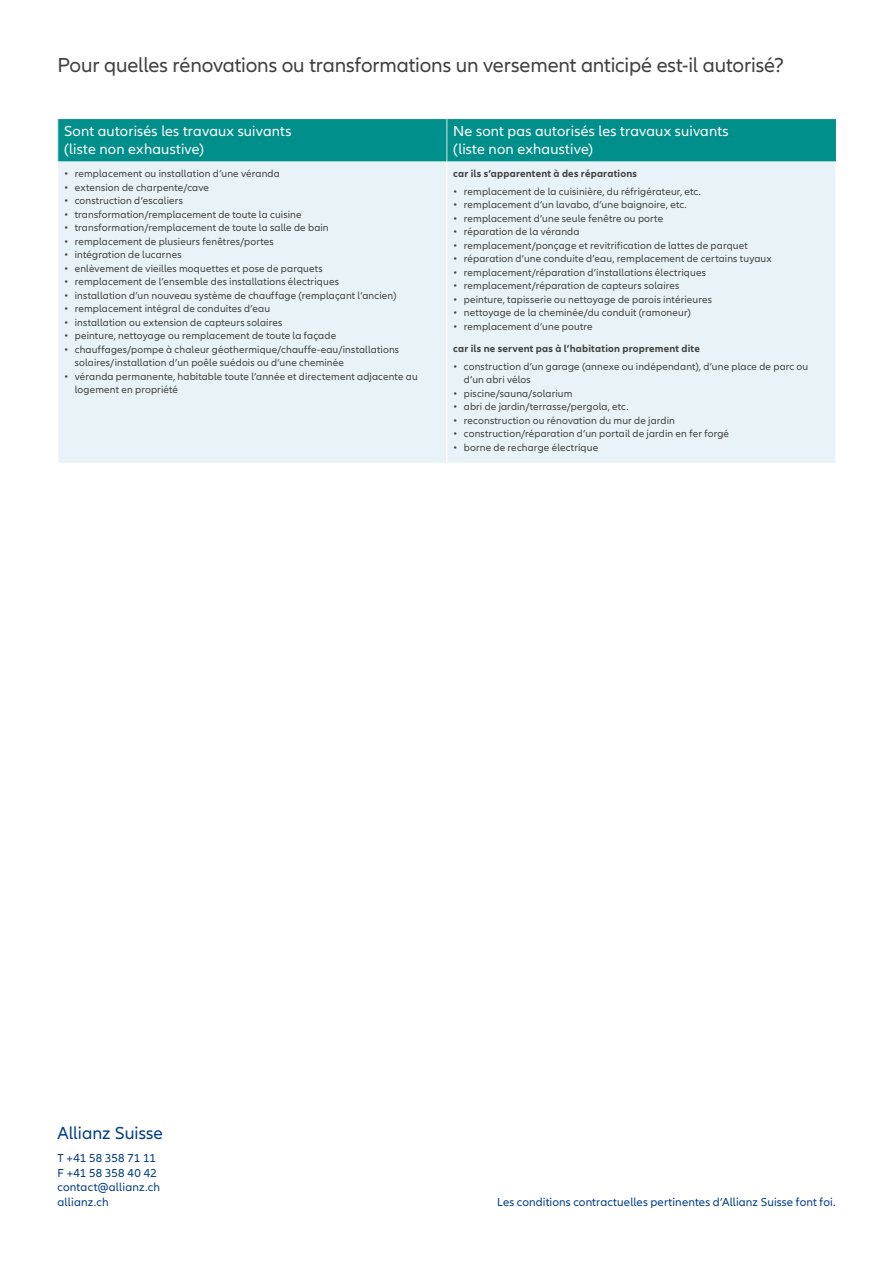
<style>
.page{position:relative;width:893px;height:1263px;background:#fff}
.page>*{position:absolute;margin:0;border:0;box-sizing:border-box;transform-origin:0 0}
.t1{font:21px "Allianz Neo";letter-spacing:-.01em;color:#40403f}
.t2{font:18px "Allianz Neo";color:#003d84}
.t3{font:15px/18px "Allianz Neo";letter-spacing:.01em;color:#fff}
.t4{font:12px/14.4px "Allianz Neo";letter-spacing:.01em;color:#003d84}
.t5{font:10.5px/13.5px "Allianz Neo";letter-spacing:.015em;color:#40403f}
.t6{font:700 10.5px "Allianz Neo";letter-spacing:.02em;color:#40403f}
</style>
<div class="page">
<div style="left:58px;top:119px;width:778px;height:43px;background:#008f8b"></div>
<div style="left:58px;top:162px;width:778px;height:301px;background:#e9f3f7"></div>
<hr style="left:446px;top:162px;width:1px;height:301px;background:#fff">
<hr style="left:57px;top:119px;width:1px;height:43px;background:#daebf2">
<hr style="left:446px;top:119px;width:1px;height:43px;background:#daebf2">
<h1 class="t1" style="left:57px;top:53px;width:728px">Pour quelles rénovations ou transformations un versement anticipé est-il autorisé?</h1>
<h3 class="t3" style="left:64px;top:123px;width:229px">Sont autorisés les travaux suivants (liste non exhaustive)</h3>
<h3 class="t3" style="left:453px;top:123px;width:277px">Ne sont pas autorisés les travaux suivants (liste non exhaustive)</h3>
<p class="t5" style="left:64px;top:167px;width:217px">• remplacement ou installation d’une véranda</p>
<p class="t5" style="left:64px;top:181px;width:146px">• extension de charpente/cave</p>
<p class="t5" style="left:64px;top:194px;width:120px">• construction d’escaliers</p>
<p class="t5" style="left:64px;top:208px;width:239px">• transformation/remplacement de toute la cuisine</p>
<p class="t5" style="left:64px;top:221px;width:266px">• transformation/remplacement de toute la salle de bain</p>
<p class="t5" style="left:64px;top:235px;width:211px">• remplacement de plusieurs fenêtres/portes</p>
<p class="t5" style="left:64px;top:248px;width:119px">• intégration de lucarnes</p>
<p class="t5" style="left:64px;top:262px;width:260px">• enlèvement de vieilles moquettes et pose de parquets</p>
<p class="t5" style="left:64px;top:275px;width:276px">• remplacement de l’ensemble des installations électriques</p>
<p class="t5" style="left:64px;top:289px;width:334px">• installation d’un nouveau système de chauffage (remplaçant l’ancien)</p>
<p class="t5" style="left:64px;top:302px;width:207px">• remplacement intégral de conduites d’eau</p>
<p class="t5" style="left:64px;top:316px;width:220px">• installation ou extension de capteurs solaires</p>
<p class="t5" style="left:64px;top:329px;width:273px">• peinture, nettoyage ou remplacement de toute la façade</p>
<p class="t5" style="left:75px;top:343px;width:326px;text-indent:-11px">• chauffages/pompe à chaleur géothermique/chauffe-eau/installations solaires/installation d’un poêle suédois ou d’une cheminée</p>
<p class="t5" style="left:75px;top:370px;width:345px;text-indent:-11px">• véranda permanente, habitable toute l’année et directement adjacente au logement en propriété</p>
<p class="t6" style="left:453px;top:168px;width:185px">car ils s’apparentent à des réparations</p>
<p class="t5" style="left:453px;top:185px;width:249px">• remplacement de la cuisinière, du réfrigérateur, etc.</p>
<p class="t5" style="left:453px;top:198px;width:235px">• remplacement d’un lavabo, d’une baignoire, etc.</p>
<p class="t5" style="left:453px;top:212px;width:211px">• remplacement d’une seule fenêtre ou porte</p>
<p class="t5" style="left:453px;top:225px;width:128px">• réparation de la véranda</p>
<p class="t5" style="left:453px;top:239px;width:296px">• remplacement/ponçage et revitrification de lattes de parquet</p>
<p class="t5" style="left:453px;top:252px;width:320px">• réparation d’une conduite d’eau, remplacement de certains tuyaux</p>
<p class="t5" style="left:453px;top:266px;width:254px">• remplacement/réparation d’installations électriques</p>
<p class="t5" style="left:453px;top:279px;width:228px">• remplacement/réparation de capteurs solaires</p>
<p class="t5" style="left:453px;top:293px;width:260px">• peinture, tapisserie ou nettoyage de parois intérieures</p>
<p class="t5" style="left:453px;top:306px;width:239px">• nettoyage de la cheminée/du conduit (ramoneur)</p>
<p class="t5" style="left:453px;top:320px;width:141px">• remplacement d’une poutre</p>
<p class="t6" style="left:453px;top:342px;width:248px">car ils ne servent pas à l’habitation proprement dite</p>
<p class="t5" style="left:464px;top:360px;width:346px;text-indent:-11px">• construction d’un garage (annexe ou indépendant), d’une place de parc ou d’un abri vélos</p>
<p class="t5" style="left:453px;top:387px;width:121px">• piscine/sauna/solarium</p>
<p class="t5" style="left:453px;top:400px;width:177px">• abri de jardin/terrasse/pergola, etc.</p>
<p class="t5" style="left:453px;top:414px;width:223px">• reconstruction ou rénovation du mur de jardin</p>
<p class="t5" style="left:453px;top:427px;width:277px">• construction/réparation d’un portail de jardin en fer forgé</p>
<p class="t5" style="left:453px;top:441px;width:146px">• borne de recharge électrique</p>
<h2 class="t2" style="left:57px;top:1123px;width:107px">Allianz Suisse</h2>
<p class="t4" style="left:57px;top:1151px;width:104px">T +41 58 358 71 11<br>F +41 58 358 40 42 contact@allianz.ch allianz.ch</p>
<p class="t4" style="left:497px;top:1195px;width:340px">Les conditions contractuelles pertinentes d’Allianz Suisse font foi.</p>
</div>
